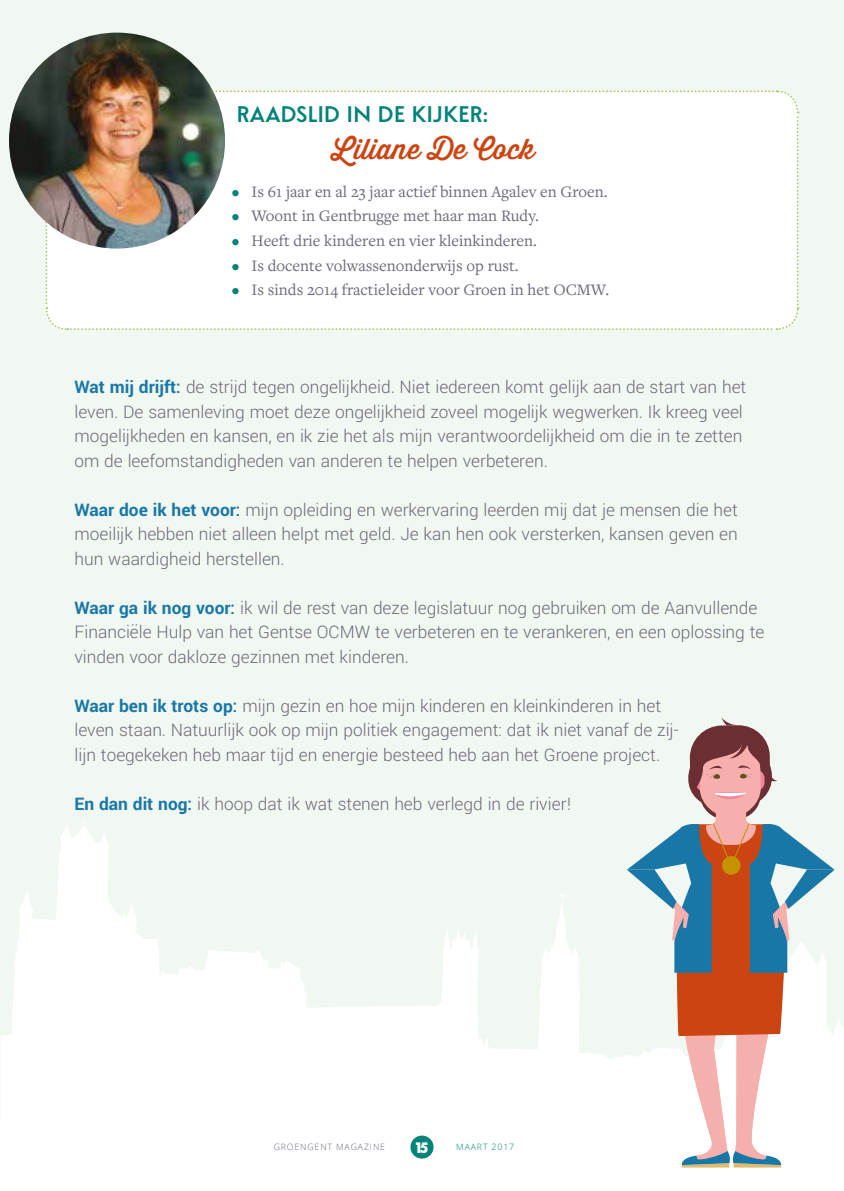
<style>
.page{position:relative;width:844px;height:1191px;background:#fff}
.page>*{position:absolute;margin:0;border:0;box-sizing:border-box;transform-origin:0 0}
.t1{font:500 28px "Thirsty Script";color:#cb4513}
.t2{font:600 23.45px "Simplo";color:#008379}
.t3{font:300 19.25px/24.5px "Yantramanav";color:#6d6878}
.t4{font:16.62px "Freight Text Pro";color:#6d6878}
.t5{font:900 15.75px "Simplo";color:#fff}
.t6{font:300 8.75px "Open Sans";letter-spacing:.1em;color:#6d6878}
.t7{font:300 8.75px "Open Sans";letter-spacing:.1em;color:#008379}
.s1{color:#008379}
.s2{font-weight:700;color:#1977a7}
</style>
<div class="page">
<div style="left:0;top:0;width:843px;height:1191px;background:#f1f8f2"></div>
<div style="left:45px;top:90px;width:754px;height:240px;background:#fff"></div>
<svg style="left:0;top:826px;width:843px;height:365px;fill:#fff"></svg>
<img style="left:9px;top:33px;width:216px;height:215px;border-radius:108px">
<div style="left:410px;top:1135px;width:23px;height:23px;background:#008379;border-radius:50%"></div>
<svg style="left:626px;top:717px;width:208px;height:450px"></svg>
<p class="t2" style="left:236px;top:100px;width:253px">RAADSLID IN DE KIJKER:</p>
<h1 class="t1" style="left:332px;top:129px;width:204px">Liliane De Cock</h1>
<p class="t4" style="left:231px;top:181px;width:377px"><span class="s1">•</span> Is 61 jaar en al 23 jaar actief binnen Agalev en Groen.</p>
<p class="t4" style="left:231px;top:205px;width:309px"><span class="s1">•</span> Woont in Gentbrugge met haar man Rudy.</p>
<p class="t4" style="left:231px;top:230px;width:307px"><span class="s1">•</span> Heeft drie kinderen en vier kleinkinderen.</p>
<p class="t4" style="left:231px;top:254px;width:288px"><span class="s1">•</span> Is docente volwassenonderwijs op rust.</p>
<p class="t4" style="left:231px;top:279px;width:379px"><span class="s1">•</span> Is sinds 2014 fractieleider voor Groen in het OCMW.</p>
<p class="t3" style="left:74px;top:375px;width:673px"><span class="s2">Wat mij drijft:</span> de strijd tegen ongelijkheid. Niet iedereen komt gelijk aan de start van het leven. De samenleving moet deze ongelijkheid zoveel mogelijk wegwerken. Ik kreeg veel mogelijkheden en kansen, en ik zie het als mijn verantwoordelijkheid om die in te zetten om de leefomstandigheden van anderen te helpen verbeteren.</p>
<p class="t3" style="left:74px;top:497px;width:664px;text-align:justify"><span class="s2">Waar doe ik het voor:</span> mijn opleiding en werkervaring leerden mij dat je mensen die het moeilijk hebben niet alleen helpt met geld. Je kan hen ook versterken, kansen geven en hun waardigheid herstellen.</p>
<p class="t3" style="left:74px;top:595px;width:691px"><span class="s2">Waar ga ik nog voor:</span> ik wil de rest van deze legislatuur nog gebruiken om de Aanvullende<br>Financiële Hulp van het Gentse OCMW te verbeteren en te verankeren, en een oplossing te vinden voor dakloze gezinnen met kinderen.</p>
<p class="t3" style="left:74px;top:693px;width:605px"><span class="s2">Waar ben ik trots op:</span> mijn gezin en hoe mijn kinderen en kleinkinderen in het leven staan. Natuurlijk ook op mijn politiek engagement: dat ik niet vanaf de zij&shy;lijn toegekeken heb maar tijd en energie besteed heb aan het Groene project.</p>
<p class="t3" style="left:74px;top:791px;width:499px"><span class="s2">En dan dit nog:</span> ik hoop dat ik wat stenen heb verlegd in de rivier!</p>
<p class="t6" style="left:273px;top:1140px;width:113px">GROENGENT MAGAZINE</p>
<p class="t5" style="left:415px;top:1138px;width:14px">15</p>
<p class="t7" style="left:456px;top:1140px;width:59px">MAART 2017</p>
</div>
